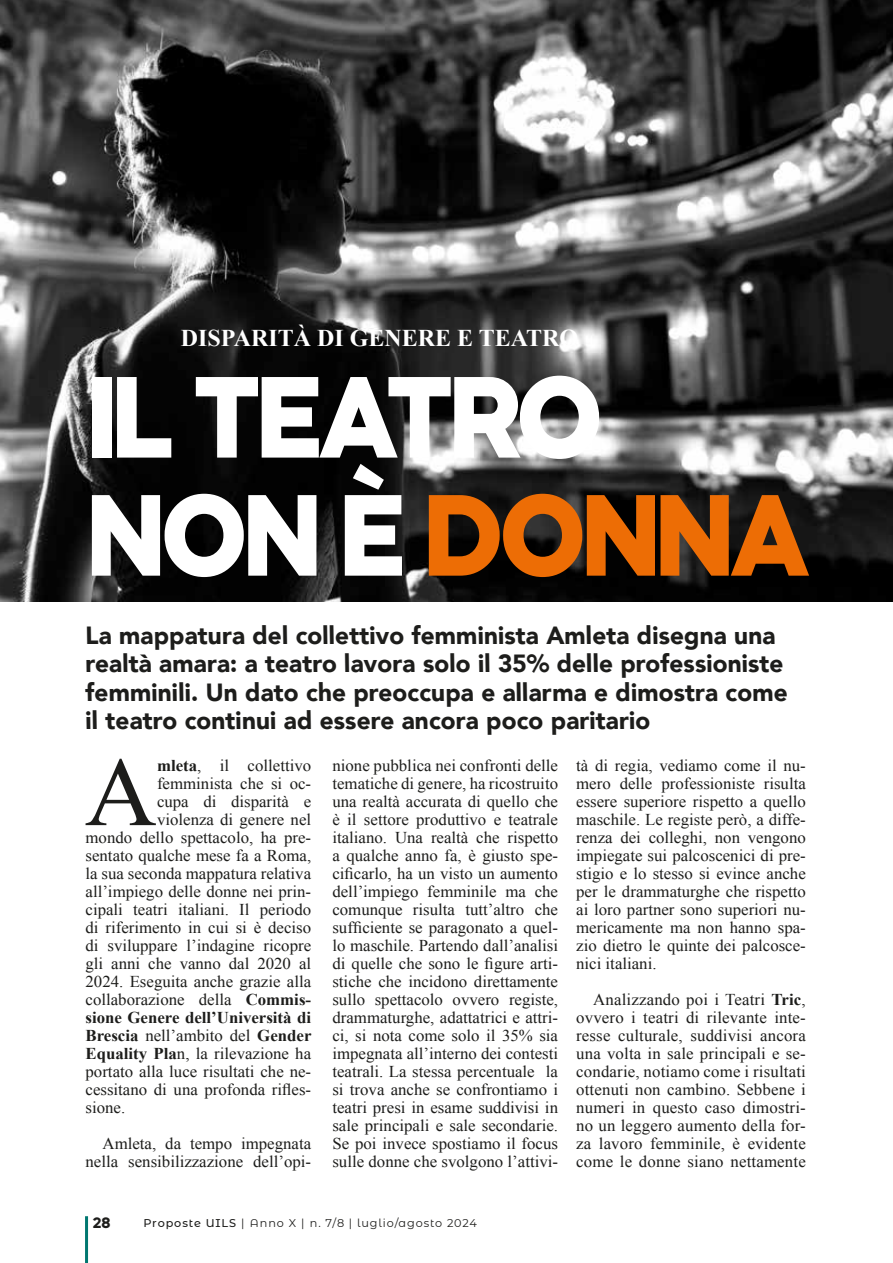
<style>
.page{position:relative;width:893px;height:1263px;background:#fff}
.page>*{position:absolute;margin:0;border:0;box-sizing:border-box;transform-origin:0 0}
.t1{font:800 115.05px/118.1px "Mazzard H";letter-spacing:-.02em;color:#fff;scale:.93 1}
.t2{font:98.1px "Times New Roman";color:#1d1d1b}
.t3{font:900 24.75px/28.5px "Avenir";color:#1d1d1b}
.t4{font:700 24px "Times New Roman";color:#fff}
.t5{font:16.5px/18px "Times New Roman";color:#1d1d1b;text-align:justify}
.t6{font:700 16.5px "Times New Roman";color:#1d1d1b}
.t7{font:700 15px "Mazzard H";color:#1d1d1b}
.t8{font:11.25px "Montserrat Alternates";letter-spacing:.08em;color:#1d1d1b}
.s1{color:#ed6d05}
.s2{font-weight:700}
.s3{font-weight:500}
</style>
<div class="page">
<hr style="left:85px;top:1216px;width:3px;height:47px;background:#007770">
<img style="left:0;top:0;width:893px;height:602px">
<h3 class="t4" style="left:181px;top:321px;width:399px">DISPARITÀ DI GENERE E TEATRO</h3>
<h1 class="t1" style="left:88px;top:356px;width:777px">IL TEATRO<br>NON È <span class="s1">DONNA</span></h1>
<h3 class="t3" style="left:86px;top:620px;width:705px">La mappatura del collettivo femminista Amleta disegna una realtà amara: a teatro lavora solo il 35% delle professioniste femminili. Un dato che preoccupa e allarma e dimostra come il teatro continui ad essere ancora poco paritario</h3>
<h2 class="t2" style="left:85px;top:726px;width:74px">A</h2>
<p class="t5" style="left:157px;top:756px;width:156px"><span class="s2">mleta</span>, il collettivo</p>
<p class="t5" style="left:157px;top:774px;width:156px">femminista che si oc-</p>
<p class="t5" style="left:157px;top:792px;width:156px">cupa di disparità e</p>
<p class="t5" style="left:157px;top:810px;width:156px">violenza di genere nel</p>
<p class="t5" style="left:86px;top:828px;width:227px">mondo dello spettacolo, ha pre-</p>
<p class="t5" style="left:86px;top:846px;width:227px">sentato qualche mese fa a Roma,</p>
<p class="t5" style="left:86px;top:864px;width:227px">la sua seconda mappatura relativa</p>
<p class="t5" style="left:86px;top:882px;width:227px">all’impiego delle donne nei prin-</p>
<p class="t5" style="left:86px;top:900px;width:227px">cipali teatri italiani. Il periodo</p>
<p class="t5" style="left:86px;top:918px;width:227px">di riferimento in cui si è deciso</p>
<p class="t5" style="left:86px;top:936px;width:227px">di sviluppare l’indagine ricopre</p>
<p class="t5" style="left:86px;top:954px;width:227px">gli anni che vanno dal 2020 al</p>
<p class="t5" style="left:86px;top:972px;width:227px">2024. Eseguita anche grazie alla</p>
<p class="t5" style="left:86px;top:990px;width:227px">collaborazione della <span class="s2">Commis-</span></p>
<p class="t6" style="left:86px;top:1006px;width:227px">sione Genere dell’Università di</p>
<p class="t5" style="left:86px;top:1026px;width:227px"><span class="s2">Brescia</span> nell’ambito del <span class="s2">Gender</span></p>
<p class="t5" style="left:86px;top:1044px;width:227px"><span class="s2">Equality Pla</span>n, la rilevazione ha</p>
<p class="t5" style="left:86px;top:1062px;width:227px">portato alla luce risultati che ne-</p>
<p class="t5" style="left:86px;top:1080px;width:227px">cessitano di una profonda rifles-</p>
<p class="t5" style="left:86px;top:1098px;width:41px">sione.</p>
<p class="t5" style="left:86px;top:1134px;width:227px;text-align:right">Amleta, da tempo impegnata nella sensibilizzazione dell’opi-</p>
<p class="t5" style="left:332px;top:756px;width:227px">nione pubblica nei confronti delle tematiche di genere, ha ricostruito una realtà accurata di quello che è il settore produttivo e teatrale italiano. Una realtà che rispetto a qualche anno fa, è giusto spe&shy;cificarlo, ha un visto un aumento dell’impiego femminile ma che comunque risulta tutt’altro che sufficiente se paragonato a quel&shy;lo maschile. Partendo dall’analisi di quelle che sono le figure arti&shy;stiche che incidono direttamente sullo spettacolo ovvero registe, drammaturghe, adattatrici e attri&shy;ci, si nota come solo il 35% sia impegnata all’interno dei contesti teatrali. La stessa percentuale la si trova anche se confrontiamo i teatri presi in esame suddivisi in sale principali e sale secondarie.<br>Se poi invece spostiamo il focus sulle donne che svolgono l’attivi-</p>
<p class="t5" style="left:576px;top:756px;width:231px">tà di regia, vediamo come il nu&shy;mero delle professioniste risulta essere superiore rispetto a quello maschile. Le registe però, a diffe&shy;renza dei colleghi, non vengono impiegate sui palcoscenici di pre&shy;stigio e lo stesso si evince anche per le drammaturghe che rispetto ai loro partner sono superiori nu&shy;mericamente ma non hanno spa&shy;zio dietro le quinte dei palcosce&shy;nici italiani.</p>
<p class="t5" style="left:576px;top:990px;width:231px;text-indent:17px">Analizzando poi i Teatri <span class="s2">Tric</span>, ovvero i teatri di rilevante inte&shy;resse culturale, suddivisi ancora una volta in sale principali e se&shy;condarie, notiamo come i risultati ottenuti non cambino. Sebbene i numeri in questo caso dimostri&shy;no un leggero aumento della for&shy;za lavoro femminile, è evidente come le donne siano nettamente</p>
<p class="t7" style="left:93px;top:1212px;width:19px">28</p>
<p class="t8" style="left:144px;top:1215px;width:335px"><span class="s3">Proposte UILS</span> | Anno X | n. 7/8 | luglio/agosto 2024</p>
</div>
